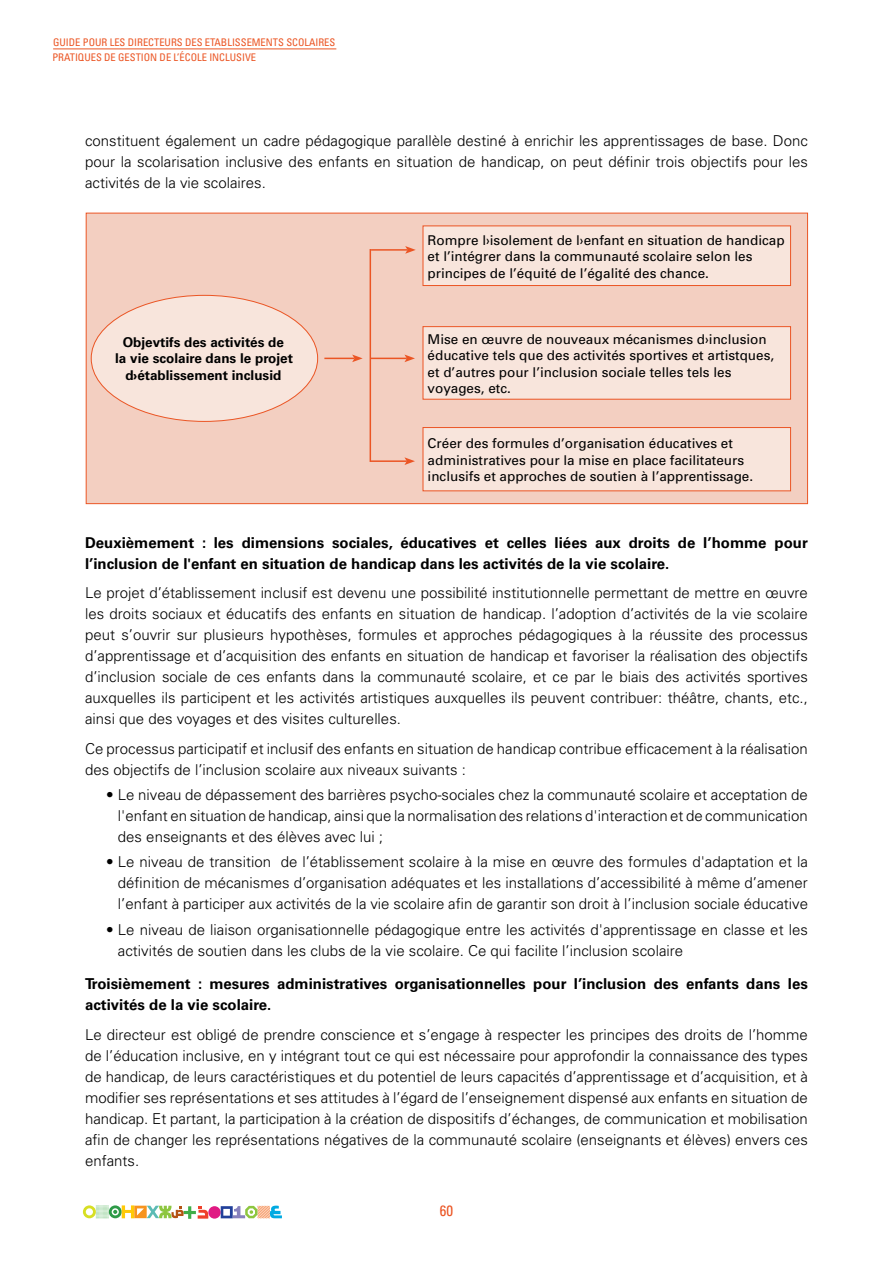
<style>
.page{position:relative;width:893px;height:1263px;background:#fff}
.page>*{position:absolute;margin:0;border:0;box-sizing:border-box;transform-origin:0 0}
.t1{font:300 15px/21px "Univers";color:#000;text-align:justify}
.t2{font:700 15px/21px "Univers";color:#000}
.t3{font:condensed 15px "Univers";color:#eb5524}
.t4{font:13.5px/16.5px "Univers";color:#000}
.t5{font:700 13.5px/16.5px "Univers";color:#000;text-align:center}
.t6{font:condensed 10.5px "Univers";color:#eb5524}
</style>
<div class="page">
<div style="left:208px;top:1206px;width:13px;height:12px;background:#e01a83;border-radius:50%"></div>
<svg style="left:221px;top:1205px;width:61px;height:13px"></svg>
<svg style="left:83px;top:1205px;width:125px;height:14px"></svg>
<hr style="left:53px;top:49px;width:283px;height:1px;background:#eb5524">
<div style="left:86px;top:213px;width:722px;height:291px;background:#f3cfc1;border:1px solid #eb5524"></div>
<div style="left:423px;top:226px;width:368px;height:59px;background:#f8e5dc"></div>
<div style="left:423px;top:225px;width:368px;height:61px;border:1px solid #eb5524"></div>
<div style="left:423px;top:427px;width:368px;height:64px;background:#f8e5dc"></div>
<div style="left:423px;top:427px;width:368px;height:64px;border:1px solid #eb5524"></div>
<div style="left:423px;top:327px;width:368px;height:72px;background:#f8e5dc"></div>
<div style="left:423px;top:326px;width:368px;height:74px;border:1px solid #eb5524"></div>
<div style="left:91px;top:295px;width:227px;height:126px;background:#f8e5dc;border-radius:50%"></div>
<hr style="left:324px;top:358px;width:30px;height:1px;background:#eb5524">
<svg style="left:352px;top:355px;width:11px;height:7px"></svg>
<hr style="left:371px;top:249px;width:36px;height:2px;background:#eb5524">
<svg style="left:405px;top:246px;width:11px;height:8px"></svg>
<hr style="left:370px;top:249px;width:1px;height:213px;background:#eb5524">
<hr style="left:370px;top:358px;width:37px;height:1px;background:#eb5524">
<svg style="left:404px;top:355px;width:11px;height:7px"></svg>
<hr style="left:370px;top:460px;width:37px;height:2px;background:#eb5524">
<svg style="left:404px;top:457px;width:11px;height:8px"></svg>
<p class="t6" style="left:53px;top:35px;width:284px">GUIDE POUR LES DIRECTEURS DES ETABLISSEMENTS SCOLAIRES</p>
<p class="t6" style="left:52px;top:50px;width:205px">PRATIQUES DE GESTION DE L’ÉCOLE INCLUSIVE</p>
<p class="t1" style="left:85px;top:130px;width:724px">constituent également un cadre pédagogique parallèle destiné à enrichir les apprentissages de base. Donc pour la scolarisation inclusive des enfants en situation de handicap, on peut définir trois objectifs pour les activités de la vie scolaires.</p>
<p class="t5" style="left:115px;top:334px;width:179px">Objevtifs des activités de<br>la vie scolaire dans le projet d›établissement inclusid</p>
<p class="t4" style="left:428px;top:231px;width:359px">Rompre l›isolement de l›enfant en situation de handicap et l’intégrer dans la communauté scolaire selon les principes de l’équité de l’égalité des chance.</p>
<p class="t4" style="left:428px;top:330px;width:348px">Mise en œuvre de nouveaux mécanismes d›inclusion éducative tels que des activités sportives et artistques, et d’autres pour l’inclusion sociale telles tels les voyages, etc.</p>
<p class="t4" style="left:428px;top:435px;width:327px">Créer des formules d’organisation éducatives et administratives pour la mise en place facilitateurs inclusifs et approches de soutien à l’apprentissage.</p>
<p class="t2" style="left:85px;top:532px;width:724px">Deuxièmement : les dimensions sociales, éducatives et celles liées aux droits de l’homme pour l’inclusion de l'enfant en situation de handicap dans les activités de la vie scolaire.</p>
<p class="t1" style="left:85px;top:582px;width:724px">Le projet d’établissement inclusif est devenu une possibilité institutionnelle permettant de mettre en œuvre les droits sociaux et éducatifs des enfants en situation de handicap. l’adoption d’activités de la vie scolaire peut s’ouvrir sur plusieurs hypothèses, formules et approches pédagogiques à la réussite des processus d’apprentissage et d’acquisition des enfants en situation de handicap et favoriser la réalisation des objectifs d’inclusion sociale de ces enfants dans la communauté scolaire, et ce par le biais des activités sportives auxquelles ils participent et les activités artistiques auxquelles ils peuvent contribuer: théâtre, chants, etc., ainsi que des voyages et des visites culturelles.</p>
<p class="t1" style="left:85px;top:737px;width:724px">Ce processus participatif et inclusif des enfants en situation de handicap contribue efficacement à la réalisation des objectifs de l’inclusion scolaire aux niveaux suivants :</p>
<p class="t1" style="left:118px;top:784px;width:691px;text-indent:-12px">• Le niveau de dépassement des barrières psycho-sociales chez la communauté scolaire et acceptation de l'enfant en situation de handicap, ainsi que la normalisation des relations d'interaction et de communication des enseignants et des élèves avec lui ;</p>
<p class="t1" style="left:118px;top:851px;width:691px;text-indent:-12px">• Le niveau de transition de l’établissement scolaire à la mise en œuvre des formules d'adaptation et la définition de mécanismes d’organisation adéquates et les installations d’accessibilité à même d’amener l’enfant à participer aux activités de la vie scolaire afin de garantir son droit à l’inclusion sociale éducative</p>
<p class="t1" style="left:118px;top:918px;width:691px;text-indent:-12px">• Le niveau de liaison organisationnelle pédagogique entre les activités d'apprentissage en classe et les activités de soutien dans les clubs de la vie scolaire. Ce qui facilite l’inclusion scolaire</p>
<p class="t2" style="left:85px;top:974px;width:724px">Troisièmement : mesures administratives organisationnelles pour l’inclusion des enfants dans les activités de la vie scolaire.</p>
<p class="t1" style="left:85px;top:1023px;width:724px">Le directeur est obligé de prendre conscience et s’engage à respecter les principes des droits de l’homme de l’éducation inclusive, en y intégrant tout ce qui est nécessaire pour approfondir la connaissance des types de handicap, de leurs caractéristiques et du potentiel de leurs capacités d’apprentissage et d’acquisition, et à modifier ses représentations et ses attitudes à l’égard de l’enseignement dispensé aux enfants en situation de handicap. Et partant, la participation à la création de dispositifs d’échanges, de communication et mobilisation afin de changer les représentations négatives de la communauté scolaire (enseignants et élèves) envers ces enfants.</p>
<p class="t3" style="left:440px;top:1201px;width:15px">60</p>
</div>
